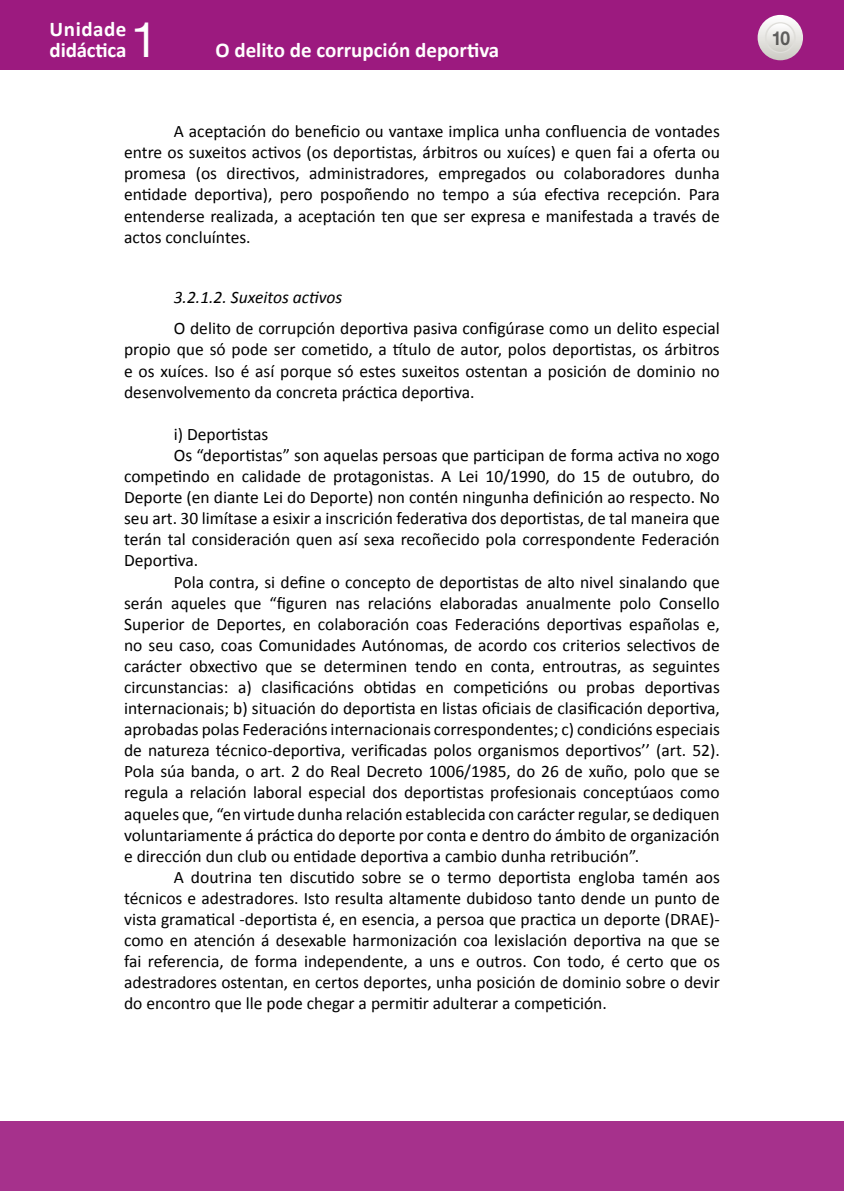
<style>
.page{position:relative;width:844px;height:1191px;background:#fff}
.page>*{position:absolute;margin:0;border:0;box-sizing:border-box;transform-origin:0 0}
.t1{font:49px "Helvetica Neue";color:#fff}
.t2{font:700 21px/21px "Calibri";color:#fff}
.t3{font:700 19.25px "Helvetica Neue";color:#000;scale:.9 1}
.TXTO{font:17.5px/21.2px "Calibri";color:#000;text-align:justify}
._4º_Epigrafe_NO_VA_E{font:italic 17.5px "Calibri";color:#000}
</style>
<div class="page">
<div style="left:0;top:0;width:843px;height:69px;background:#9c1a7f"></div>
<svg style="left:757px;top:15px;width:45px;height:45px"></svg>
<svg style="left:765px;top:23px;width:29px;height:29px"></svg>
<div style="left:764px;top:22px;width:31px;height:31px;border:1px solid #dfdeda;border-radius:50%"></div>
<div style="left:0;top:1121px;width:843px;height:70px;background:#a6318c"></div>
<p class="t2" style="left:50px;top:19px;width:78px">Unidade didáctica</p>
<h1 class="t1" style="left:131px;top:5px;width:29px">1</h1>
<p class="t2" style="left:215px;top:40px;width:285px">O delito de corrupción deportiva</p>
<p class="TXTO" style="left:124px;top:121px;width:597px;text-indent:50px">A aceptación do beneficio ou vantaxe implica unha confluencia de vontades entre os suxeitos activos (os deportistas, árbitros ou xuíces) e quen fai a oferta ou promesa (os directivos, administradores, empregados ou colaboradores dunha entidade deportiva), pero pospoñendo no tempo a súa efectiva recepción. Para entenderse realizada, a aceptación ten que ser expresa e manifestada a través de actos concluíntes.</p>
<p class="_4º_Epigrafe_NO_VA_E" style="left:174px;top:286px;width:170px">3.2.1.2. Suxeitos activos</p>
<p class="TXTO" style="left:124px;top:318px;width:597px;text-indent:50px">O delito de corrupción deportiva pasiva configúrase como un delito especial propio que só pode ser cometido, a título de autor, polos deportistas, os árbitros e os xuíces. Iso é así porque só estes suxeitos ostentan a posición de dominio no desenvolvemento da concreta práctica deportiva.</p>
<p class="TXTO" style="left:174px;top:423px;width:96px">i) Deportistas</p>
<p class="TXTO" style="left:124px;top:445px;width:597px;text-indent:50px">Os “deportistas” son aquelas persoas que participan de forma activa no xogo competindo en calidade de protagonistas. A Lei 10/1990, do 15 de outubro, do Deporte (en diante Lei do Deporte) non contén ningunha definición ao respecto. No seu art. 30 limítase a esixir a inscrición federativa dos deportistas, de tal maneira que terán tal consideración quen así sexa recoñecido pola correspondente Federación Deportiva.</p>
<p class="TXTO" style="left:124px;top:571px;width:597px;text-indent:50px">Pola contra, si define o concepto de deportistas de alto nivel sinalando que serán aqueles que “figuren nas relacións elaboradas anualmente polo Consello Superior de Deportes, en colaboración coas Federacións deportivas españolas e, no seu caso, coas Comunidades Autónomas, de acordo cos criterios selectivos de carácter obxectivo que se determinen tendo en conta, entroutras, as seguintes circunstancias: a) clasificacións obtidas en competicións ou probas deportivas internacionais; b) situación do deportista en listas oficiais de clasificación deportiva, aprobadas polas Federacións internacionais correspondentes; c) condicións especiais de natureza técnico-deportiva, verificadas polos organismos deportivos’’ (art. 52).<br>Pola súa banda, o art. 2 do Real Decreto 1006/1985, do 26 de xuño, polo que se regula a relación laboral especial dos deportistas profesionais conceptúaos como aqueles que, “en virtude dunha relación establecida con carácter regular, se dediquen voluntariamente á práctica do deporte por conta e dentro do ámbito de organización e dirección dun club ou entidade deportiva a cambio dunha retribución”.</p>
<p class="TXTO" style="left:124px;top:866px;width:597px;text-indent:50px">A doutrina ten discutido sobre se o termo deportista engloba tamén aos técnicos e adestradores. Isto resulta altamente dubidoso tanto dende un punto de vista gramatical -deportista é, en esencia, a persoa que practica un deporte (DRAE)- como en atención á desexable harmonización coa lexislación deportiva na que se fai referencia, de forma independente, a uns e outros. Con todo, é certo que os adestradores ostentan, en certos deportes, unha posición de dominio sobre o devir do encontro que lle pode chegar a permitir adulterar a competición.</p>
<p class="t3" style="left:770px;top:26px;width:23px">10</p>
</div>
